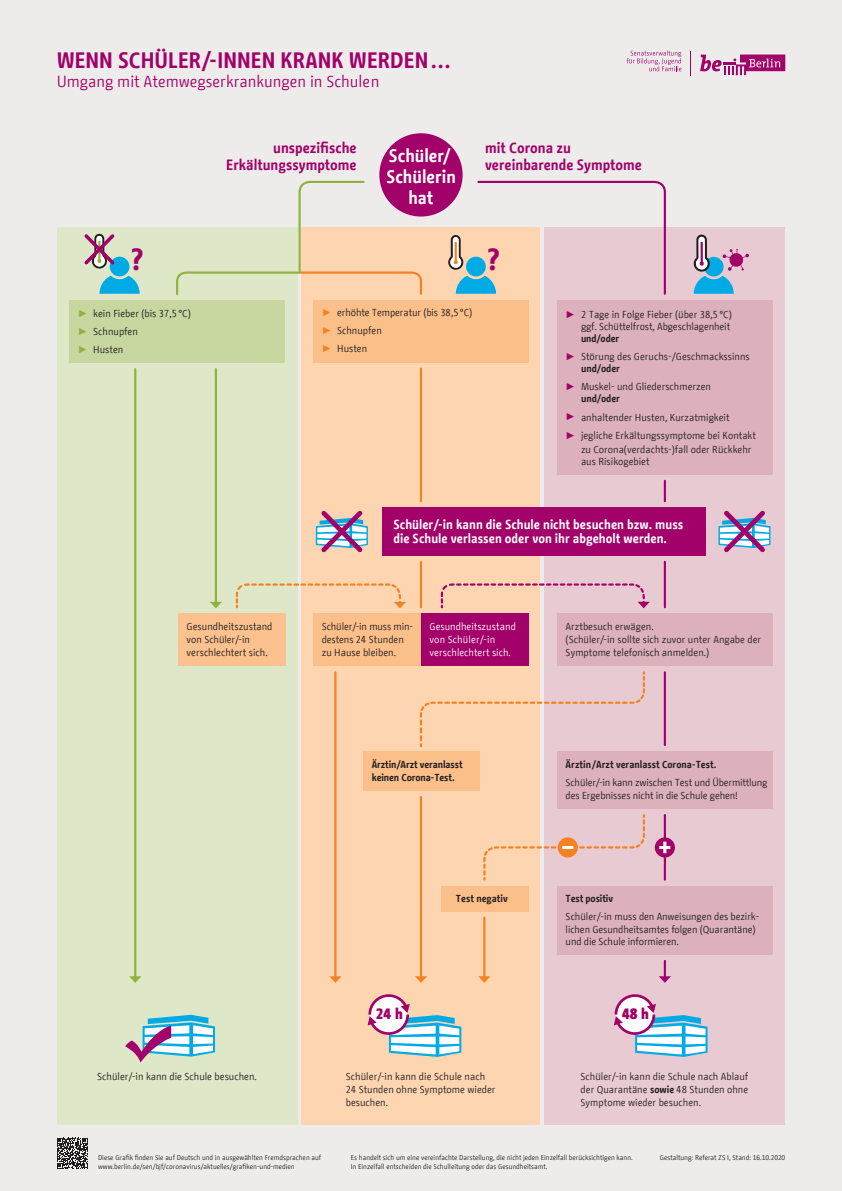
<style>
.page{position:relative;width:842px;height:1191px;background:#eeeceb}
.page>*{position:absolute;margin:0;border:0;box-sizing:border-box;transform-origin:0 0}
.t1{font:700 30.4px "BMF Change";color:#a20169}
.t2{font:700 22.2px "BMF Change";color:#a20169}
.t3{font:700 18px/20.8px "BMF Change";color:#fff;text-align:center}
.t4{font:16px "BMF Change";color:#a20169}
.t5{font:900 15px "BMF Change";color:#a20169}
.t6{font:700 14.8px/16.8px "BMF Change";color:#a20169;text-align:right}
.t7{font:700 13px/14.3px "BMF Change";color:#fff}
.t8{font:10.1px/13px "BMF Change";color:#231f20}
.t9{font:700 10.1px/13px "BMF Change";letter-spacing:-.01em;color:#231f20}
.t10{font:10.1px/13px "BMF Change";color:#fff}
.t11{font:7px/8.4px "BMF Change";color:#231f20}
.s1{font-family:"Arial";color:#8eb33e}
.s2{font-family:"Arial";color:#f58220}
.s3{font-family:"Arial";color:#a20169}
.s4{font-weight:700}
</style>
<div class="page">
<svg style="left:700px;top:55px;width:85px;height:20px"></svg>
<svg style="left:690px;top:51px;width:1px;height:24px"></svg>
<svg style="left:627px;top:50px;width:54px;height:21px"></svg>
<div style="left:57px;top:227px;width:241px;height:897px;background:#dee7c7"></div>
<div style="left:302px;top:227px;width:238px;height:897px;background:#fdd5b0"></div>
<div style="left:544px;top:227px;width:241px;height:897px;background:#e8cbd2"></div>
<div style="left:379px;top:133px;width:84px;height:83px;background:#a20169;border-radius:50%"></div>
<svg style="left:176px;top:180px;width:247px;height:116px"></svg>
<div style="left:69px;top:300px;width:216px;height:63px;background:#c7d79f"></div>
<div style="left:313px;top:300px;width:216px;height:62px;background:#fbbf8a"></div>
<div style="left:313px;top:613px;width:108px;height:53px;background:#fbbf8a"></div>
<div style="left:441px;top:886px;width:88px;height:25px;background:#fbbf8a"></div>
<div style="left:557px;top:751px;width:216px;height:58px;background:#dcb1bb"></div>
<div style="left:557px;top:613px;width:216px;height:53px;background:#dcb1bb"></div>
<div style="left:557px;top:300px;width:216px;height:174px;background:#dcb1bb"></div>
<hr style="left:134px;top:369px;width:2px;height:609px;background:#8eb33e">
<svg style="left:129px;top:976px;width:12px;height:6px"></svg>
<hr style="left:215px;top:369px;width:2px;height:235px;background:#8eb33e">
<svg style="left:210px;top:602px;width:12px;height:6px"></svg>
<hr style="left:664px;top:815px;width:2px;height:64px;background:#a20169">
<hr style="left:420px;top:369px;width:2px;height:132px;background:#f58220">
<hr style="left:664px;top:481px;width:2px;height:20px;background:#a20169">
<hr style="left:664px;top:562px;width:2px;height:45px;background:#a20169">
<hr style="left:420px;top:562px;width:2px;height:45px;background:#f58220">
<hr style="left:664px;top:672px;width:2px;height:73px;background:#a20169">
<hr style="left:483px;top:917px;width:2px;height:61px;background:#f58220">
<svg style="left:478px;top:976px;width:12px;height:6px"></svg>
<svg style="left:659px;top:961px;width:12px;height:21px"></svg>
<div style="left:382px;top:507px;width:324px;height:48px;background:#a20169"></div>
<div style="left:655px;top:837px;width:20px;height:20px;background:#a20169;border-radius:50%"></div>
<svg style="left:659px;top:841px;width:11px;height:12px"></svg>
<svg style="left:125px;top:1014px;width:90px;height:48px"></svg>
<svg style="left:367px;top:994px;width:94px;height:63px"></svg>
<svg style="left:613px;top:994px;width:94px;height:63px"></svg>
<svg style="left:694px;top:234px;width:55px;height:60px"></svg>
<svg style="left:316px;top:510px;width:52px;height:43px"></svg>
<svg style="left:718px;top:510px;width:52px;height:43px"></svg>
<svg style="left:448px;top:180px;width:218px;height:115px"></svg>
<div style="left:466px;top:257px;width:20px;height:19px;background:#00abe5;border-radius:50%"></div>
<svg style="left:99px;top:276px;width:41px;height:18px"></svg>
<div style="left:110px;top:257px;width:19px;height:19px;background:#00abe5;border-radius:50%"></div>
<svg style="left:84px;top:233px;width:34px;height:36px"></svg>
<svg style="left:419px;top:671px;width:226px;height:76px"></svg>
<svg style="left:440px;top:583px;width:210px;height:26px"></svg>
<svg style="left:235px;top:582px;width:171px;height:27px"></svg>
<svg style="left:483px;top:814px;width:162px;height:67px"></svg>
<div style="left:363px;top:751px;width:117px;height:39px;background:#fbbf8a"></div>
<hr style="left:420px;top:797px;width:2px;height:181px;background:#f58220">
<svg style="left:415px;top:976px;width:12px;height:6px"></svg>
<hr style="left:334px;top:672px;width:2px;height:306px;background:#f58220">
<svg style="left:329px;top:976px;width:12px;height:6px"></svg>
<div style="left:421px;top:613px;width:108px;height:53px;background:#a20169"></div>
<div style="left:178px;top:613px;width:108px;height:53px;background:#fbc18e"></div>
<div style="left:557px;top:886px;width:216px;height:68px;background:#dcb1bb"></div>
<svg style="left:57px;top:1137px;width:31px;height:31px"></svg>
<h2 class="t2" style="left:57px;top:44px;width:394px">WENN SCHÜLER/-INNEN KRANK WERDEN…</h2>
<h3 class="t4" style="left:57px;top:70px;width:324px">Umgang mit Atemwegserkrankungen in Schulen</h3>
<h3 class="t6" style="left:226px;top:140px;width:132px">unspezifische<br>Erkältungssymptome</h3>
<h3 class="t6" style="left:485px;top:140px;width:158px;text-align:left">mit Corona zu vereinbarende Symptome</h3>
<h3 class="t3" style="left:387px;top:146px;width:71px">Schüler/<br>Schülerin hat</h3>
<h1 class="t1" style="left:132px;top:237px;width:13px">?</h1>
<h1 class="t1" style="left:488px;top:237px;width:13px">?</h1>
<p class="t8" style="left:78px;top:304px;width:114px;line-height:18px"><span class="s1">►</span> kein Fieber (bis 37,5°C) <span class="s1">►</span> Schnupfen<br><span class="s1">►</span> Husten</p>
<p class="t8" style="left:322px;top:304px;width:152px;line-height:18px"><span class="s2">►</span> erhöhte Temperatur (bis 38,5°C) <span class="s2">►</span> Schnupfen<br><span class="s2">►</span> Husten</p>
<p class="t8" style="left:566px;top:308px;width:168px;line-height:12.1px;text-align:right"><span class="s3">►</span> 2 Tage in Folge Fieber (über 38,5°C) ggf. Schüttelfrost, Abgeschlagenheit</p>
<p class="t8" style="left:566px;top:330px;width:186px;line-height:18px;text-indent:15px"><span class="s4">und/oder<br></span><span class="s3">►</span> Störung des Geruchs-/Geschmackssinns</p>
<p class="t8" style="left:566px;top:360px;width:147px;line-height:18px;text-indent:15px"><span class="s4">und/oder<br></span><span class="s3">►</span> Muskel- und Gliederschmerzen</p>
<p class="t8" style="left:566px;top:390px;width:192px;line-height:18px;text-indent:15px"><span class="s4">und/oder<br></span><span class="s3">►</span> anhaltender Husten, Kurzatmigkeit<br><span class="s3">►</span> jegliche Erkältungssymptome bei Kontakt</p>
<p class="t8" style="left:581px;top:443px;width:172px;line-height:12.1px">zu Corona(verdachts-)fall oder Rückkehr aus Risikogebiet</p>
<p class="t8" style="left:187px;top:620px;width:87px">Gesundheitszustand von Schüler/-in verschlechtert sich.</p>
<p class="t8" style="left:97px;top:1070px;width:161px">Schüler/-in kann die Schule besuchen.</p>
<p class="t7" style="left:393px;top:517px;width:291px">Schüler/-in kann die Schule nicht besuchen bzw. muss die Schule verlassen oder von ihr abgeholt werden.</p>
<p class="t8" style="left:322px;top:620px;width:93px">Schüler/-in muss min&shy;destens 24 Stunden zu Hause bleiben.</p>
<p class="t10" style="left:429px;top:620px;width:88px">Gesundheitszustand von Schüler/-in verschlechtert sich.</p>
<p class="t9" style="left:372px;top:758px;width:92px">Ärztin/Arzt veranlasst keinen Corona-Test.</p>
<p class="t9" style="left:456px;top:892px;width:53px">Test negativ</p>
<p class="t8" style="left:566px;top:620px;width:197px">Arztbesuch erwägen.<br>(Schüler/-in sollte sich zuvor unter Angabe der<br>Symptome telefonisch anmelden.)</p>
<p class="t9" style="left:566px;top:758px;width:152px">Ärztin/Arzt veranlasst Corona-Test.</p>
<p class="t8" style="left:566px;top:775px;width:203px">Schüler/-in kann zwischen Test und Übermittlung des Ergebnisses nicht in die Schule gehen!</p>
<p class="t9" style="left:566px;top:892px;width:49px">Test positiv</p>
<p class="t8" style="left:566px;top:911px;width:195px;line-height:12.1px">Schüler/-in muss den Anweisungen des bezirk&shy;lichen Gesundheitsamtes folgen (Quarantäne) und die Schule informieren.</p>
<h3 class="t5" style="left:376px;top:1003px;width:29px">24 h</h3>
<h3 class="t5" style="left:622px;top:1003px;width:29px">48 h</h3>
<p class="t8" style="left:346px;top:1070px;width:151px">Schüler/-in kann die Schule nach<br>24 Stunden ohne Symptome wieder besuchen.</p>
<p class="t8" style="left:581px;top:1070px;width:169px;text-align:justify">Schüler/-in kann die Schule nach Ablauf der Quarantäne <span class="s4">sowie</span> 48 Stunden ohne Symptome wieder besuchen.</p>
<p class="t11" style="left:98px;top:1153px;width:225px">Diese Grafik finden Sie auf Deutsch und in ausgewählten Fremdsprachen auf</p>
<p class="t11" style="left:660px;top:1153px;width:127px">Gestaltung: Referat ZS I, Stand: 16.10.2020</p>
<p class="t11" style="left:98px;top:1162px;width:198px">www.berlin.de/sen/bjf/coronavirus/aktuelles/grafiken-und-medien</p>
<p class="t11" style="left:351px;top:1153px;width:284px">Es handelt sich um eine vereinfachte Darstellung, die nicht jeden Einzelfall berücksichtigen kann.<br>In Einzelfall entscheiden die Schulleitung oder das Gesundheitsamt.</p>
</div>
